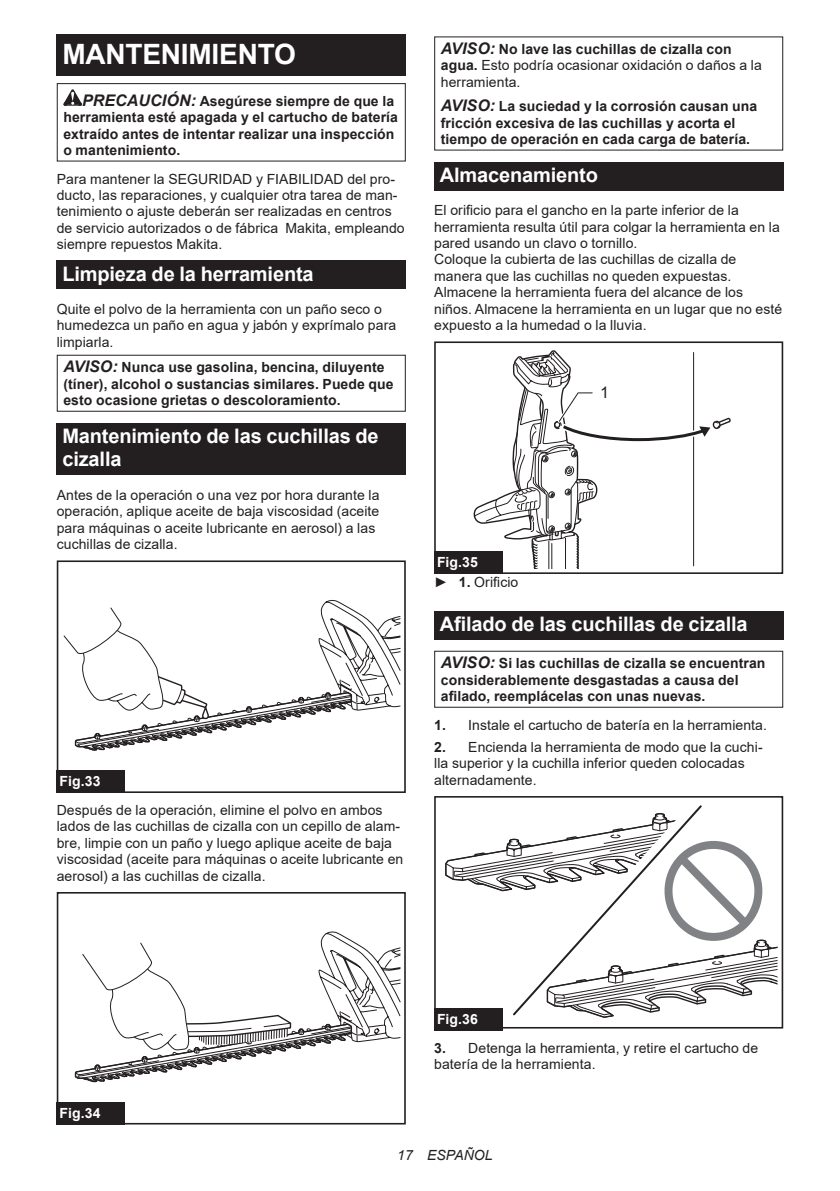
<style>
.page{position:relative;width:840px;height:1191px;background:#fff}
.page>*{position:absolute;margin:0;border:0;box-sizing:border-box;transform-origin:0 0}
.t1{font:700 28px "Arial";letter-spacing:-.01em;color:#fff}
.t2{font:700 20px/23.4px "Arial";letter-spacing:-.01em;color:#fff}
.t3{font:16px "Arial";color:#231f20}
.t4{font:14px/16.4px "Arial";letter-spacing:.005em;color:#231f20}
.t5{font:700 14px/16.4px "Arial";letter-spacing:.005em;color:#231f20}
.t6{font:700 14px "Arial";letter-spacing:.005em;color:#fff}
.t7{font:italic 14px "Arial";letter-spacing:.005em;color:#231f20}
.s1{font-style:italic;font-size:16px}
.s2{font-weight:700;font-style:italic;font-size:16px}
.s3{font-weight:700}
.s4{font-weight:700;color:#fff}
</style>
<div class="page">
<div style="left:57px;top:34px;width:348px;height:41px;background:#231f20"></div>
<svg style="left:63px;top:89px;width:19px;height:17px"></svg>
<div style="left:57px;top:83px;width:348px;height:79px;border:1px solid #231f20"></div>
<div style="left:57px;top:260px;width:348px;height:29px;background:#231f20"></div>
<div style="left:57px;top:355px;width:348px;height:57px;border:1px solid #231f20"></div>
<div style="left:57px;top:423px;width:348px;height:52px;background:#231f20"></div>
<svg style="left:63px;top:599px;width:337px;height:152px"></svg>
<div style="left:57px;top:560px;width:348px;height:233px;border:2px solid #231f20"></div>
<div style="left:57px;top:770px;width:68px;height:23px;background:#231f20"></div>
<svg style="left:74px;top:931px;width:326px;height:152px"></svg>
<div style="left:57px;top:892px;width:348px;height:232px;border:2px solid #231f20"></div>
<div style="left:57px;top:1101px;width:68px;height:23px;background:#231f20"></div>
<div style="left:434px;top:162px;width:348px;height:28px;background:#231f20"></div>
<div style="left:434px;top:341px;width:348px;height:233px;border:2px solid #231f20"></div>
<svg style="left:473px;top:351px;width:258px;height:217px"></svg>
<div style="left:434px;top:551px;width:68px;height:23px;background:#231f20"></div>
<div style="left:434px;top:611px;width:348px;height:29px;background:#231f20"></div>
<div style="left:434px;top:650px;width:348px;height:57px;border:1px solid #231f20"></div>
<svg style="left:445px;top:812px;width:332px;height:206px"></svg>
<div style="left:434px;top:1000px;width:73px;height:28px;background:#fff"></div>
<div style="left:434px;top:796px;width:348px;height:232px;border:2px solid #231f20"></div>
<div style="left:434px;top:1007px;width:68px;height:23px;background:#231f20"></div>
<h1 class="t1" style="left:62px;top:34px;width:235px">MANTENIMIENTO</h1>
<p class="t5" style="left:63px;top:93px;width:336px;text-indent:19px"><span class="s1">PRECAUCIÓN:</span> Asegúrese siempre de que la herramienta esté apagada y el cartucho de batería extraído antes de intentar realizar una inspección o mantenimiento.</p>
<p class="t4" style="left:57px;top:170px;width:349px">Para mantener la SEGURIDAD y FIABILIDAD del pro&shy;ducto, las reparaciones, y cualquier otra tarea de man&shy;tenimiento o ajuste deberán ser realizadas en centros de servicio autorizados o de fábrica Makita, empleando siempre repuestos Makita.</p>
<h2 class="t2" style="left:62px;top:262px;width:252px">Limpieza de la herramienta</h2>
<p class="t4" style="left:57px;top:301px;width:341px">Quite el polvo de la herramienta con un paño seco o humedezca un paño en agua y jabón y exprímalo para limpiarla.</p>
<p class="t5" style="left:63px;top:359px;width:331px"><span class="s1">AVISO:</span> Nunca use gasolina, bencina, diluyente (tíner), alcohol o sustancias similares. Puede que esto ocasione grietas o descoloramiento.</p>
<h2 class="t2" style="left:62px;top:424px;width:317px">Mantenimiento de las cuchillas de cizalla</h2>
<p class="t4" style="left:57px;top:486px;width:324px">Antes de la operación o una vez por hora durante la operación, aplique aceite de baja viscosidad (aceite para máquinas o aceite lubricante en aerosol) a las cuchillas de cizalla.</p>
<p class="t6" style="left:60px;top:771px;width:42px">Fig.33</p>
<p class="t4" style="left:57px;top:802px;width:348px">Después de la operación, elimine el polvo en ambos lados de las cuchillas de cizalla con un cepillo de alam&shy;bre, limpie con un paño y luego aplique aceite de baja viscosidad (aceite para máquinas o aceite lubricante en aerosol) a las cuchillas de cizalla.</p>
<p class="t4" style="left:440px;top:41px;width:322px"><span class="s2">AVISO:</span> <span class="s3">No lave las cuchillas de cizalla con agua.</span> Esto podría ocasionar oxidación o daños a la herramienta.</p>
<p class="t5" style="left:440px;top:98px;width:318px"><span class="s1">AVISO:</span> La suciedad y la corrosión causan una fricción excesiva de las cuchillas y acorta el tiempo de operación en cada carga de batería.</p>
<h2 class="t2" style="left:439px;top:163px;width:159px">Almacenamiento</h2>
<p class="t4" style="left:434px;top:202px;width:349px">El orificio para el gancho en la parte inferior de la herramienta resulta útil para colgar la herramienta en la pared usando un clavo o tornillo.<br>Coloque la cubierta de las cuchillas de cizalla de manera que las cuchillas no queden expuestas.<br>Almacene la herramienta fuera del alcance de los niños. Almacene la herramienta en un lugar que no esté expuesto a la humedad o la lluvia.</p>
<p class="t3" style="left:599px;top:381px;width:10px">1</p>
<p class="t4" style="left:434px;top:552px;width:86px;line-height:20.2px"><span class="s4">Fig.35<br></span>► <span class="s3">1.</span> Orificio</p>
<h2 class="t2" style="left:439px;top:613px;width:309px">Afilado de las cuchillas de cizalla</h2>
<p class="t5" style="left:440px;top:655px;width:326px"><span class="s1">AVISO:</span> Si las cuchillas de cizalla se encuentran considerablemente desgastadas a causa del afilado, reemplácelas con unas nuevas.</p>
<p class="t4" style="left:434px;top:716px;width:334px"><span class="s3">1.</span> Instale el cartucho de batería en la herramienta.</p>
<p class="t4" style="left:434px;top:738px;width:330px"><span class="s3">2.</span> Encienda la herramienta de modo que la cuchi&shy;lla superior y la cuchilla inferior queden colocadas alternadamente.</p>
<p class="t6" style="left:60px;top:1103px;width:42px">Fig.34</p>
<p class="t6" style="left:437px;top:1009px;width:42px">Fig.36</p>
<p class="t4" style="left:434px;top:1039px;width:325px"><span class="s3">3.</span> Detenga la herramienta, y retire el cartucho de batería de la herramienta.</p>
<p class="t7" style="left:397px;top:1146px;width:97px">17 ESPAÑOL</p>
</div>
